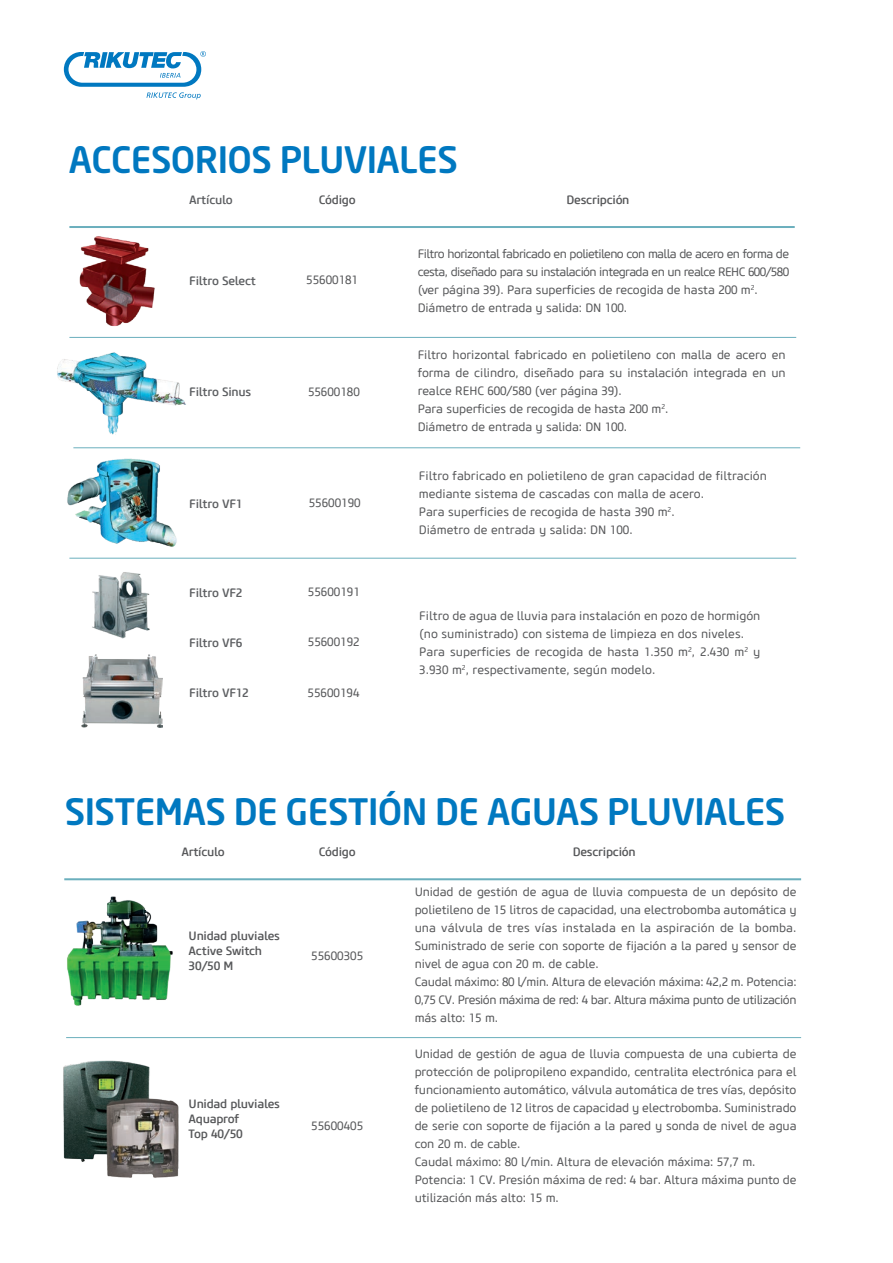
<style>
.page{position:relative;width:893px;height:1263px;background:#fff}
.page>*{position:absolute;margin:0;border:0;box-sizing:border-box;transform-origin:0 0}
.t1{font:500 36px "Neo Sans Std";letter-spacing:-.015em;color:#0078c0}
.t2{font:12px/18px "Core Sans MW01 45";letter-spacing:-.01em;color:#57585a}
.t3{font:12px/18px "Core Sans MW01 45";letter-spacing:-.05em;color:#57585a}
.t4{font:500 12px/14.9px "Core Sans MW01 55";letter-spacing:-.025em;color:#57585a}
.t5{font:500 12px "Core Sans MW01 55";letter-spacing:-.025em;color:#5d5f62}
</style>
<div class="page">
<hr style="left:69px;top:226px;width:726px;height:2px;background:#6bafbd">
<img style="left:57px;top:352px;width:129px;height:83px">
<img style="left:67px;top:458px;width:110px;height:89px">
<img style="left:92px;top:572px;width:58px;height:83px">
<img style="left:81px;top:655px;width:82px;height:72px">
<img style="left:69px;top:226px;width:131px;height:111px">
<hr style="left:69px;top:337px;width:727px;height:1px;background:#6bafbd">
<hr style="left:73px;top:447px;width:727px;height:1px;background:#6bafbd">
<hr style="left:69px;top:558px;width:727px;height:1px;background:#6bafbd">
<img style="left:67px;top:896px;width:106px;height:110px">
<img style="left:63px;top:1060px;width:116px;height:118px">
<hr style="left:64px;top:878px;width:737px;height:2px;background:#6bafbd">
<hr style="left:66px;top:1037px;width:735px;height:1px;background:#6bafbd">
<svg style="left:64px;top:51px;width:142px;height:48px"></svg>
<h1 class="t1" style="left:69px;top:137px;width:390px">ACCESORIOS PLUVIALES</h1>
<p class="t5" style="left:189px;top:193px;width:45px">Artículo</p>
<p class="t4" style="left:319px;top:193px;width:38px">Código</p>
<p class="t4" style="left:567px;top:193px;width:64px">Descripción</p>
<p class="t5" style="left:189px;top:274px;width:68px">Filtro Select</p>
<p class="t2" style="left:306px;top:271px;width:53px">55600181</p>
<p class="t3" style="left:418px;top:244px;width:373px">Filtro horizontal fabricado en polietileno con malla de acero en forma de cesta, diseñado para su instalación integrada en un realce REHC 600/580 (ver página 39). Para superficies de recogida de hasta 200 m<sup>2</sup>.<br>Diámetro de entrada y salida: DN 100.</p>
<p class="t5" style="left:189px;top:384px;width:63px">Filtro Sinus</p>
<p class="t5" style="left:189px;top:497px;width:55px">Filtro VF1</p>
<p class="t2" style="left:308px;top:383px;width:53px">55600180</p>
<p class="t2" style="left:309px;top:494px;width:53px">55600190</p>
<p class="t2" style="left:418px;top:346px;width:369px">Filtro horizontal fabricado en polietileno con malla de acero en forma de cilindro, diseñado para su instalación integrada en un realce REHC 600/580 (ver página 39).<br>Para superficies de recogida de hasta 200 m<sup>2</sup>.<br>Diámetro de entrada y salida: DN 100.</p>
<p class="t2" style="left:419px;top:467px;width:350px">Filtro fabricado en polietileno de gran capacidad de filtración mediante sistema de cascadas con malla de acero.<br>Para superficies de recogida de hasta 390 m<sup>2</sup>.<br>Diámetro de entrada y salida: DN 100.</p>
<p class="t5" style="left:189px;top:585px;width:55px">Filtro VF2</p>
<p class="t2" style="left:308px;top:582px;width:53px">55600191</p>
<p class="t5" style="left:189px;top:636px;width:55px">Filtro VF6</p>
<p class="t2" style="left:308px;top:633px;width:53px">55600192</p>
<p class="t2" style="left:419px;top:606px;width:343px">Filtro de agua de lluvia para instalación en pozo de hormigón (no suministrado) con sistema de limpieza en dos niveles.<br>Para superficies de recogida de hasta 1.350 m<sup>2</sup>, 2.430 m<sup>2</sup> y 3.930 m<sup>2</sup>, respectivamente, según modelo.</p>
<p class="t5" style="left:189px;top:685px;width:61px">Filtro VF12</p>
<p class="t2" style="left:308px;top:684px;width:53px">55600194</p>
<h1 class="t1" style="left:65px;top:789px;width:722px">SISTEMAS DE GESTIÓN DE AGUAS PLUVIALES</h1>
<p class="t4" style="left:181px;top:845px;width:45px">Artículo</p>
<p class="t4" style="left:189px;top:929px;width:93px">Unidad pluviales<br>Active Switch<br>30/50 M</p>
<p class="t4" style="left:189px;top:1096px;width:93px">Unidad pluviales<br>Aquaprof<br>Top 40/50</p>
<p class="t4" style="left:319px;top:845px;width:38px">Código</p>
<p class="t4" style="left:573px;top:845px;width:64px">Descripción</p>
<p class="t2" style="left:415px;top:883px;width:384px">Unidad de gestión de agua de lluvia compuesta de un depósito de polietileno de 15 litros de capacidad, una electrobomba automática y una válvula de tres vías instalada en la aspiración de la bomba.<br>Suministrado de serie con soporte de fijación a la pared y sensor de nivel de agua con 20 m. de cable.<br>Caudal máximo: 80 l/min. Altura de elevación máxima: 42,2 m. Potencia:<br>0,75 CV. Presión máxima de red: 4 bar. Altura máxima punto de utilización más alto: 15 m.</p>
<p class="t2" style="left:415px;top:1045px;width:383px">Unidad de gestión de agua de lluvia compuesta de una cubierta de protección de polipropileno expandido, centralita electrónica para el funcionamiento automático, válvula automática de tres vías, depósito de polietileno de 12 litros de capacidad y electrobomba. Suministrado de serie con soporte de fijación a la pared y sonda de nivel de agua con 20 m. de cable.<br>Caudal máximo: 80 l/min. Altura de elevación máxima: 57,7 m.<br>Potencia: 1 CV. Presión máxima de red: 4 bar. Altura máxima punto de utilización más alto: 15 m.</p>
<p class="t2" style="left:311px;top:946px;width:53px">55600305</p>
<p class="t2" style="left:311px;top:1116px;width:53px">55600405</p>
</div>
